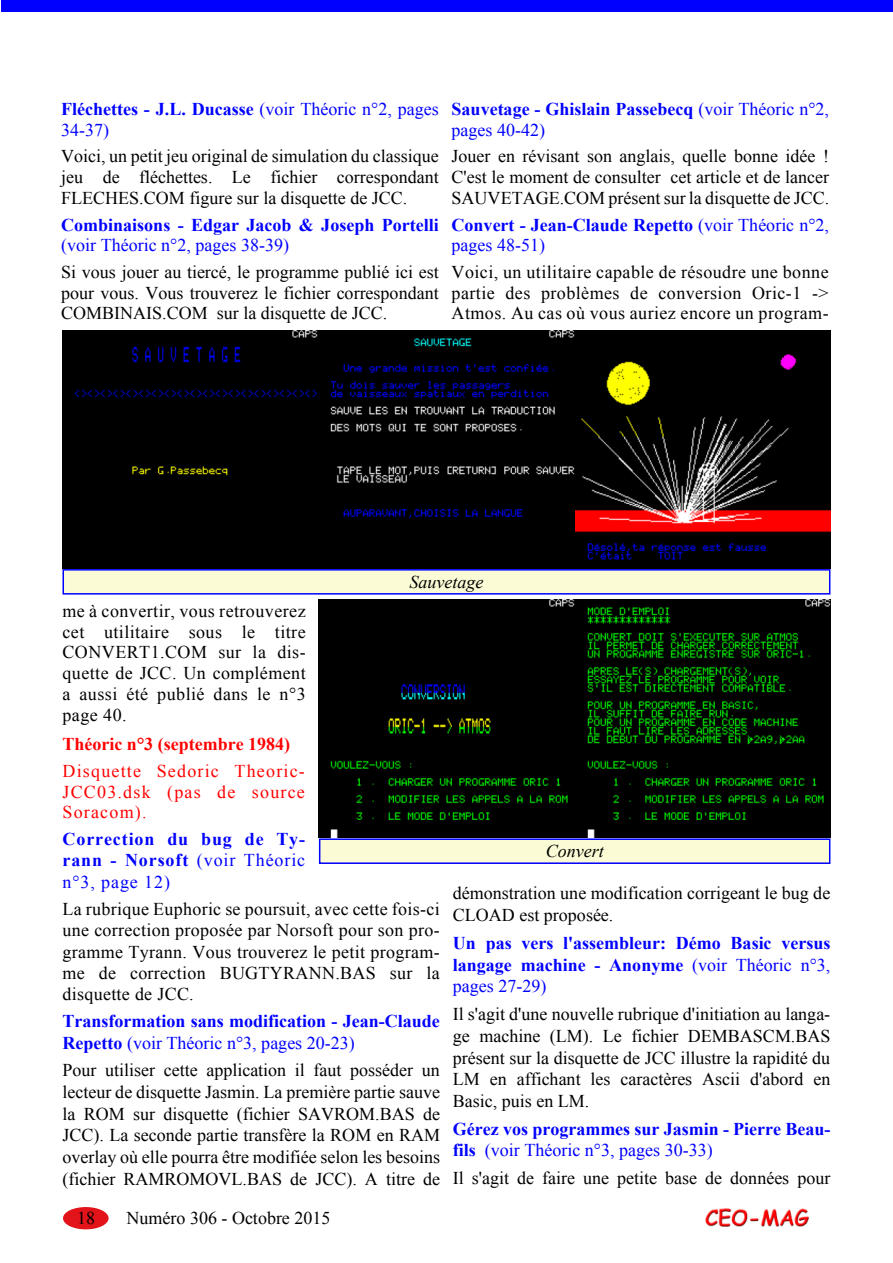
<style>
.page{position:relative;width:893px;height:1263px;background:#fff}
.page>*{position:absolute;margin:0;border:0;box-sizing:border-box;transform-origin:0 0}
.t1{font:18px/20.7px "Times New Roman";color:#000;text-align:justify}
.t2{font:700 18px/21.3px "Times New Roman";color:#00f}
.t3{font:18px/20.7px "Times New Roman";color:#00f}
.t4{font:18px/20.7px "Times New Roman";letter-spacing:.065em;color:#f00;text-align:justify}
.t5{font:700 18px "Times New Roman";color:#f00}
.t6{font:italic 18px "Times New Roman";color:#000}
.s1{font-weight:700}
.s2{font-weight:400}
</style>
<div class="page">
<div style="left:63px;top:1207px;width:46px;height:22px;background:#e21319;border-radius:50%"></div>
<img style="left:706px;top:1209px;width:102px;height:18px">
<div style="left:1px;top:0;width:891px;height:11px;background:#0000fe"></div>
<div style="left:63px;top:570px;width:767px;height:24px;background:#fbfbd6"></div>
<div style="left:63px;top:569px;width:767px;height:26px;border:2px solid #00f"></div>
<img style="left:63px;top:330px;width:767px;height:238px">
<div style="left:320px;top:839px;width:510px;height:24px;background:#fbfbd6"></div>
<div style="left:319px;top:838px;width:511px;height:26px;border:2px solid #00f"></div>
<img style="left:319px;top:599px;width:511px;height:238px">
<p class="t3" style="left:61px;top:98px;width:379px"><span class="s1">Fléchettes - J.L. Ducasse</span> (voir Théoric n°2, pages<br>34-37)</p>
<p class="t1" style="left:61px;top:146px;width:379px">Voici, un petit jeu original de simulation du classique jeu de fléchettes. Le fichier correspondant FLECHES.COM figure sur la disquette de JCC.</p>
<p class="t2" style="left:61px;top:213px;width:379px">Combinaisons - Edgar Jacob &amp; Joseph Portelli</p>
<p class="t3" style="left:61px;top:235px;width:229px">(voir Théoric n°2, pages 38-39)</p>
<p class="t1" style="left:61px;top:261px;width:379px">Si vous jouer au tiercé, le programme publié ici est pour vous. Vous trouverez le fichier correspondant COMBINAIS.COM sur la disquette de JCC.</p>
<p class="t2" style="left:452px;top:98px;width:379px;line-height:20.7px">Sauvetage - Ghislain Passebecq <span class="s2">(voir Théoric n°2, pages 40-42)</span></p>
<p class="t1" style="left:452px;top:146px;width:379px">Jouer en révisant son anglais, quelle bonne idée !<br>C'est le moment de consulter cet article et de lancer SAUVETAGE.COM présent sur la disquette de JCC.</p>
<p class="t3" style="left:452px;top:214px;width:379px"><span class="s1">Convert - Jean-Claude Repetto</span> (voir Théoric n°2, pages 48-51)</p>
<p class="t1" style="left:452px;top:261px;width:379px">Voici, un utilitaire capable de résoudre une bonne partie des problèmes de conversion Oric-1 -&gt; Atmos. Au cas où vous auriez encore un program-</p>
<p class="t6" style="left:409px;top:569px;width:76px">Sauvetage</p>
<p class="t1" style="left:63px;top:600px;width:245px">me à convertir, vous retrouverez cet utilitaire sous le titre CONVERT1.COM sur la dis&shy;quette de JCC. Un complément a aussi été publié dans le n°3 page 40.</p>
<p class="t5" style="left:63px;top:732px;width:229px">Théoric n°3 (septembre 1984)</p>
<p class="t4" style="left:63px;top:760px;width:244px">Disquette Sedoric Theoric-JCC03.dsk (pas de source Soracom).</p>
<p class="t2" style="left:63px;top:828px;width:244px;text-align:justify">Correction du bug de Ty&shy;rann - Norsoft <span class="s2">(voir Théoric n°3, page 12)</span></p>
<p class="t1" style="left:63px;top:898px;width:379px;line-height:21.3px">La rubrique Euphoric se poursuit, avec cette fois-ci une correction proposée par Norsoft pour son pro&shy;gramme Tyrann. Vous trouverez le petit program&shy;me de correction BUGTYRANN.BAS sur la disquette de JCC.</p>
<p class="t2" style="left:63px;top:1010px;width:379px">Transformation sans modification - Jean-Claude<br>Repetto <span class="s2">(voir Théoric n°3, pages 20-23)</span></p>
<p class="t1" style="left:63px;top:1059px;width:379px;line-height:21.8px">Pour utiliser cette application il faut posséder un lecteur de disquette Jasmin. La première partie sauve la ROM sur disquette (fichier SAVROM.BAS de JCC). La seconde partie transfère la ROM en RAM overlay où elle pourra être modifiée selon les besoins (fichier RAMROMOVL.BAS de JCC). A titre de</p>
<p class="t1" style="left:77px;top:1207px;width:17px">18</p>
<p class="t1" style="left:127px;top:1207px;width:205px">Numéro 306 - Octobre 2015</p>
<p class="t6" style="left:546px;top:839px;width:59px">Convert</p>
<p class="t1" style="left:453px;top:882px;width:379px;line-height:21.8px">démonstration une modification corrigeant le bug de<br>CLOAD est proposée.</p>
<p class="t2" style="left:453px;top:931px;width:379px;line-height:21.8px;text-align:justify">Un pas vers l'assembleur: Démo Basic versus langage machine - Anonyme <span class="s2">(voir Théoric n°3, pages 27-29)</span></p>
<p class="t1" style="left:453px;top:1003px;width:379px;line-height:21.8px">Il s'agit d'une nouvelle rubrique d'initiation au langa&shy;ge machine (LM). Le fichier DEMBASCM.BAS présent sur la disquette de JCC illustre la rapidité du LM en affichant les caractères Ascii d'abord en Basic, puis en LM.</p>
<p class="t2" style="left:453px;top:1117px;width:379px;line-height:21.8px">Gérez vos programmes sur Jasmin - Pierre Beau&shy;fils <span class="s2">(voir Théoric n°3, pages 30-33)</span></p>
<p class="t1" style="left:453px;top:1167px;width:379px">Il s'agit de faire une petite base de données pour</p>
</div>
